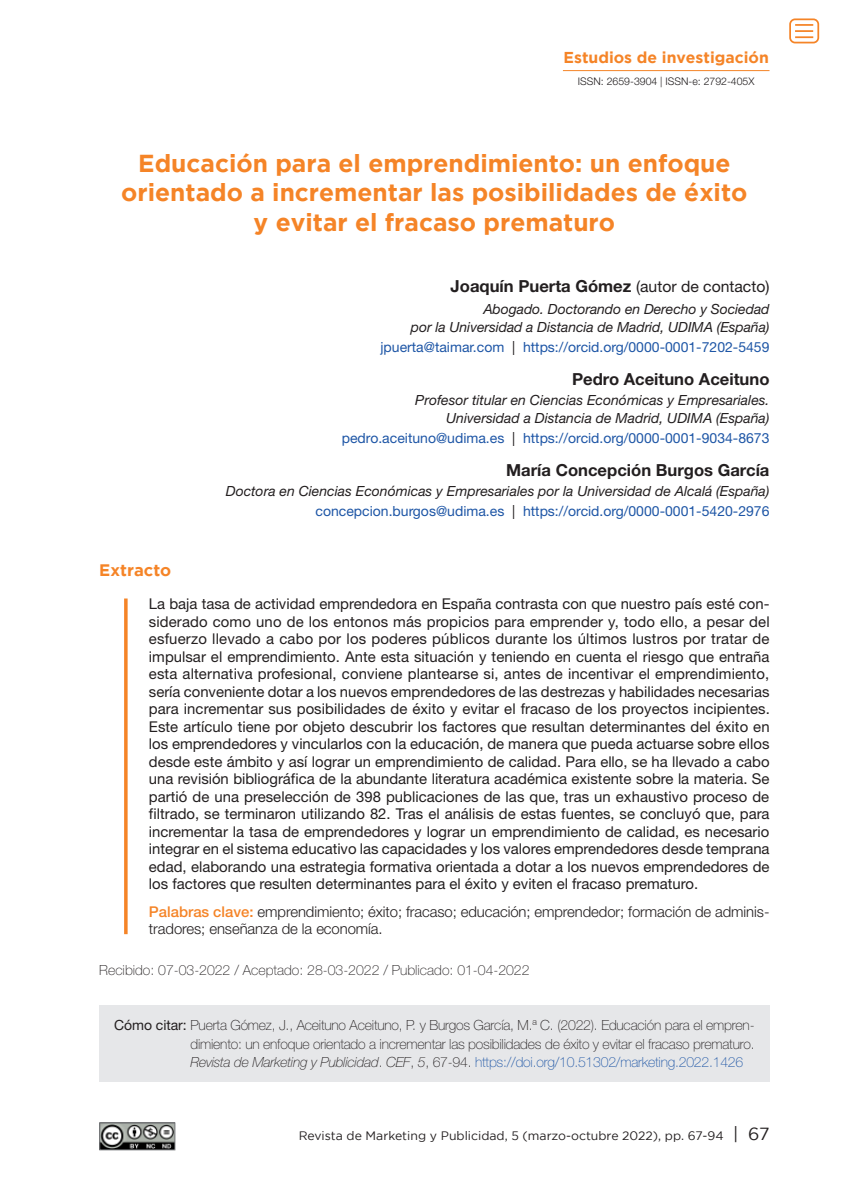
<style>
.page{position:relative;width:844px;height:1191px;background:#fff}
.page>*{position:absolute;margin:0;border:0;box-sizing:border-box;transform-origin:0 0}
.Título_NUEVO_FORMATO{font:700 24.5px/29.8px "Gotham";color:#f58427;text-align:center}
.Autor_Helv{font:700 16.62px "Helvetica Neue LT Std";color:#231f20}
.Extracto{font:700 16.62px "Gotham";color:#f58427}
.Título_NUEVO_FORMATO-2{font:700 15.75px "Gotham";color:#f58427}
.Texto_EXTRACTO{font:14.88px/17.5px "Helvetica Neue LT Std";color:#231f20;text-align:justify}
.P__CLAVE{font:300 14.88px/17.5px "Helvetica Neue LT Std";letter-spacing:-.005em;color:#231f20}
.Cómo_citar{font:100 14px/18.4px "Helvetica Neue LT Std";letter-spacing:-.015em;color:#231f20;text-align:justify}
.Cargo_Helv{font:italic 14px/17.5px "Helvetica Neue LT Std";color:#231f20;text-align:right}
.Cargo_Helv-2{font:14px "Helvetica Neue LT Std";color:#1e56a6}
.FECHAS_DE_TRABAJO{font:100 14px "Helvetica Neue LT Std";color:#231f20}
.t1{font:12.25px "Gotham";color:#231f20}
.t2{font:300 10.5px "Helvetica Neue LT Std";color:#231f20}
.s1{font-weight:400;font-size:15.75px}
.s2{color:#231f20}
.s3{font-weight:500;color:#f58427}
.s4{font-weight:400}
.s5{font-style:italic}
.s6{color:#1e56a6}
.s7{font-size:17.5px}
</style>
<div class="page">
<svg style="left:124px;top:598px;width:4px;height:336px"></svg>
<div style="left:99px;top:1005px;width:670px;height:76px;background:#e6e7e9"></div>
<img style="left:101px;top:1124px;width:72px;height:24px">
<div style="left:99px;top:1122px;width:76px;height:28px;border:1px solid #76787b"></div>
<hr style="left:562px;top:70px;width:207px;height:1px;background:#f58427">
<div style="left:789px;top:18px;width:30px;height:25px;border:2px solid #f58427;border-radius:5px"></div>
<svg style="left:795px;top:24px;width:18px;height:14px"></svg>
<p class="Título_NUEVO_FORMATO-2" style="left:563px;top:48px;width:207px">Estudios de investigación</p>
<p class="t2" style="left:577px;top:74px;width:178px">ISSN: 2659-3904 | ISSN-e: 2792-405X</p>
<p class="Título_NUEVO_FORMATO" style="left:121px;top:147px;width:627px">Educación para el emprendimiento: un enfoque orientado a incrementar las posibilidades de éxito y evitar el fracaso prematuro</p>
<p class="Autor_Helv" style="left:450px;top:276px;width:320px">Joaquín Puerta Gómez <span class="s1">(autor de contacto)</span></p>
<p class="Cargo_Helv" style="left:411px;top:300px;width:360px">Abogado. Doctorando en Derecho y Sociedad<br>por la Universidad a Distancia de Madrid, UDIMA (España)</p>
<p class="Cargo_Helv-2" style="left:380px;top:338px;width:390px">jpuerta@taimar.com <span class="s2">|</span> https://orcid.org/0000-0001-7202-5459</p>
<p class="Autor_Helv" style="left:572px;top:369px;width:199px">Pedro Aceituno Aceituno</p>
<p class="Cargo_Helv" style="left:415px;top:391px;width:355px">Profesor titular en Ciencias Económicas y Empresariales.<br>Universidad a Distancia de Madrid, UDIMA (España)</p>
<p class="Cargo_Helv-2" style="left:342px;top:429px;width:429px">pedro.aceituno@udima.es <span class="s2">|</span> https://orcid.org/0000-0001-9034-8673</p>
<p class="Autor_Helv" style="left:506px;top:460px;width:265px">María Concepción Burgos García</p>
<p class="Cargo_Helv" style="left:226px;top:482px;width:545px">Doctora en Ciencias Económicas y Empresariales por la Universidad de Alcalá (España)</p>
<p class="Cargo_Helv-2" style="left:315px;top:503px;width:455px">concepcion.burgos@udima.es <span class="s2">|</span> https://orcid.org/0000-0001-5420-2976</p>
<p class="Extracto" style="left:99px;top:560px;width:73px">Extracto</p>
<p class="Texto_EXTRACTO" style="left:149px;top:595px;width:622px">La baja tasa de actividad emprendedora en España contrasta con que nuestro país esté con&shy;siderado como uno de los entonos más propicios para emprender y, todo ello, a pesar del esfuerzo llevado a cabo por los poderes públicos durante los últimos lustros por tratar de impulsar el emprendimiento. Ante esta situación y teniendo en cuenta el riesgo que entraña esta alternativa profesional, conviene plantearse si, antes de incentivar el emprendimiento, sería conveniente dotar a los nuevos emprendedores de las destrezas y habilidades necesarias para incrementar sus posibilidades de éxito y evitar el fracaso de los proyectos incipientes.<br>Este artículo tiene por objeto descubrir los factores que resultan determinantes del éxito en los emprendedores y vincularlos con la educación, de manera que pueda actuarse sobre ellos desde este ámbito y así lograr un emprendimiento de calidad. Para ello, se ha llevado a cabo una revisión bibliográfica de la abundante literatura académica existente sobre la materia. Se partió de una preselección de 398 publicaciones de las que, tras un exhaustivo proceso de filtrado, se terminaron utilizando 82. Tras el análisis de estas fuentes, se concluyó que, para incrementar la tasa de emprendedores y lograr un emprendimiento de calidad, es necesario integrar en el sistema educativo las capacidades y los valores emprendedores desde temprana edad, elaborando una estrategia formativa orientada a dotar a los nuevos emprendedores de los factores que resulten determinantes para el éxito y eviten el fracaso prematuro.</p>
<p class="P__CLAVE" style="left:149px;top:902px;width:622px"><span class="s3">Palabras clave:</span> emprendimiento; éxito; fracaso; educación; emprendedor; formación de adminis&shy;tradores; enseñanza de la economía.</p>
<p class="FECHAS_DE_TRABAJO" style="left:99px;top:962px;width:431px">Recibido: 07-03-2022 / Aceptado: 28-03-2022 / Publicado: 01-04-2022</p>
<p class="Cómo_citar" style="left:190px;top:1016px;width:565px;text-indent:-76px"><span class="s4">Cómo citar:</span> Puerta Gómez, J., Aceituno Aceituno, P. y Burgos García, M.ª C. (2022). Educación para el empren&shy;dimiento: un enfoque orientado a incrementar las posibilidades de éxito y evitar el fracaso prematuro.<br><span class="s5">Revista de Marketing y Publicidad</span>. <span class="s5">CEF</span>, <span class="s5">5</span>, 67-94. <span class="s6">https://doi.org/10.51302/marketing.2022.1426</span></p>
<p class="t1" style="left:299px;top:1128px;width:472px">Revista de Marketing y Publicidad, 5 (marzo-octubre 2022), pp. 67-94 <span class="s7">| 67</span></p>
</div>
